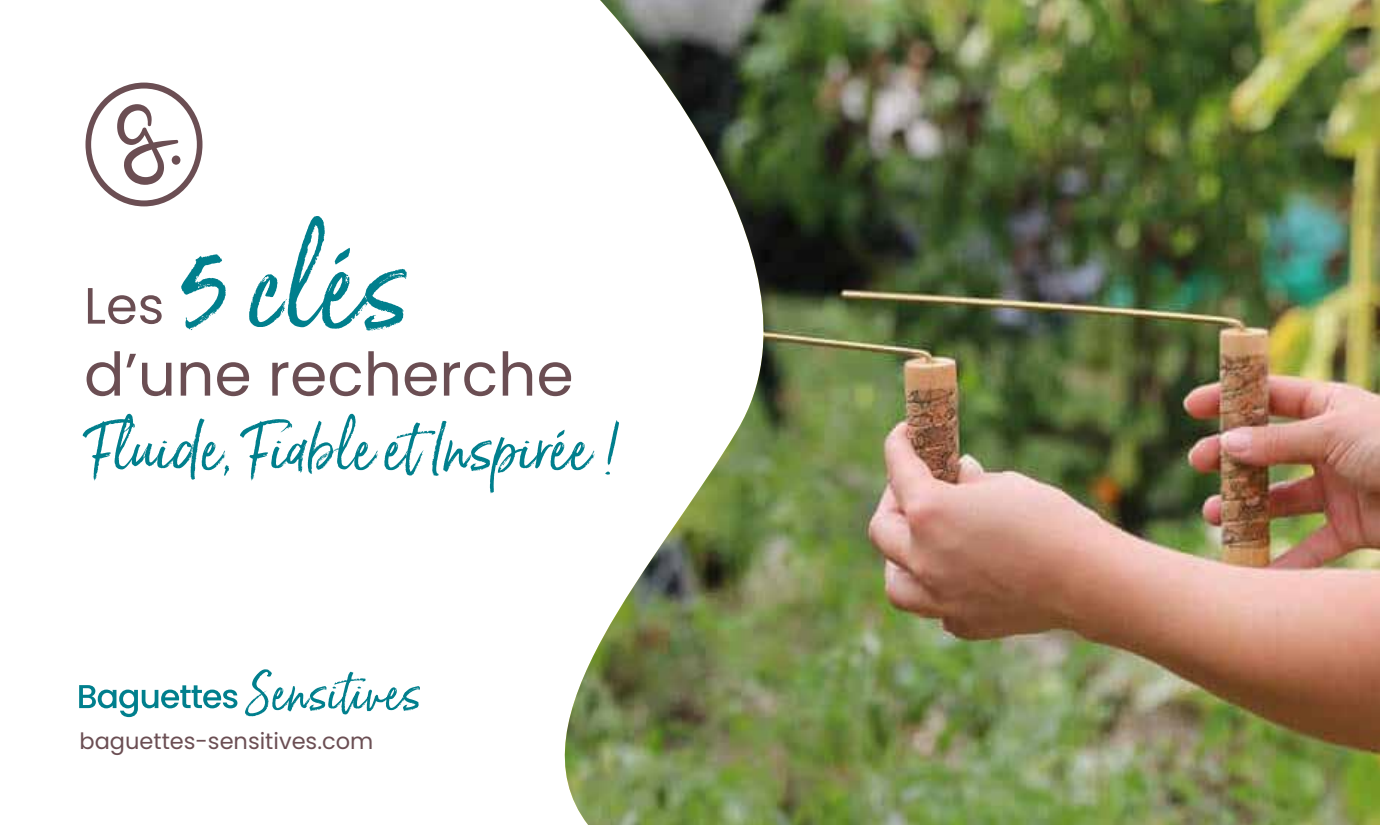
<style>
.page{position:relative;width:1380px;height:825px;background:#fff}
.page>*{position:absolute;margin:0;border:0;box-sizing:border-box;transform-origin:0 0}
.t1{font:120px "Born Ready";color:#007f8d}
.t2{font:60px "Born Ready";color:#007f8d}
.t3{font:60px "Poppins";color:#6b4e53}
.t4{font:51px "Poppins";color:#6b4e53}
.t5{font:22.5px "Poppins";color:#6b4e53}
</style>
<div class="page">
<svg style="left:79px;top:669px;width:274px;height:48px"></svg>
<svg style="left:86px;top:83px;width:116px;height:123px"></svg>
<div style="left:172px;top:155px;width:8px;height:10px;background:#6b4e53;border-radius:50%"></div>
<img style="left:564px;top:0;width:816px;height:825px">
<h1 class="t1" style="left:180px;top:212px;width:231px">5 clés</h1>
<p class="t3" style="left:84px;top:340px;width:491px">d’une recherche</p>
<p class="t2" style="left:84px;top:412px;width:539px">Fluide, Fiable et Inspirée !</p>
<p class="t4" style="left:84px;top:276px;width:82px">Les</p>
<p class="t5" style="left:80px;top:728px;width:295px">baguettes-sensitives.com</p>
</div>
